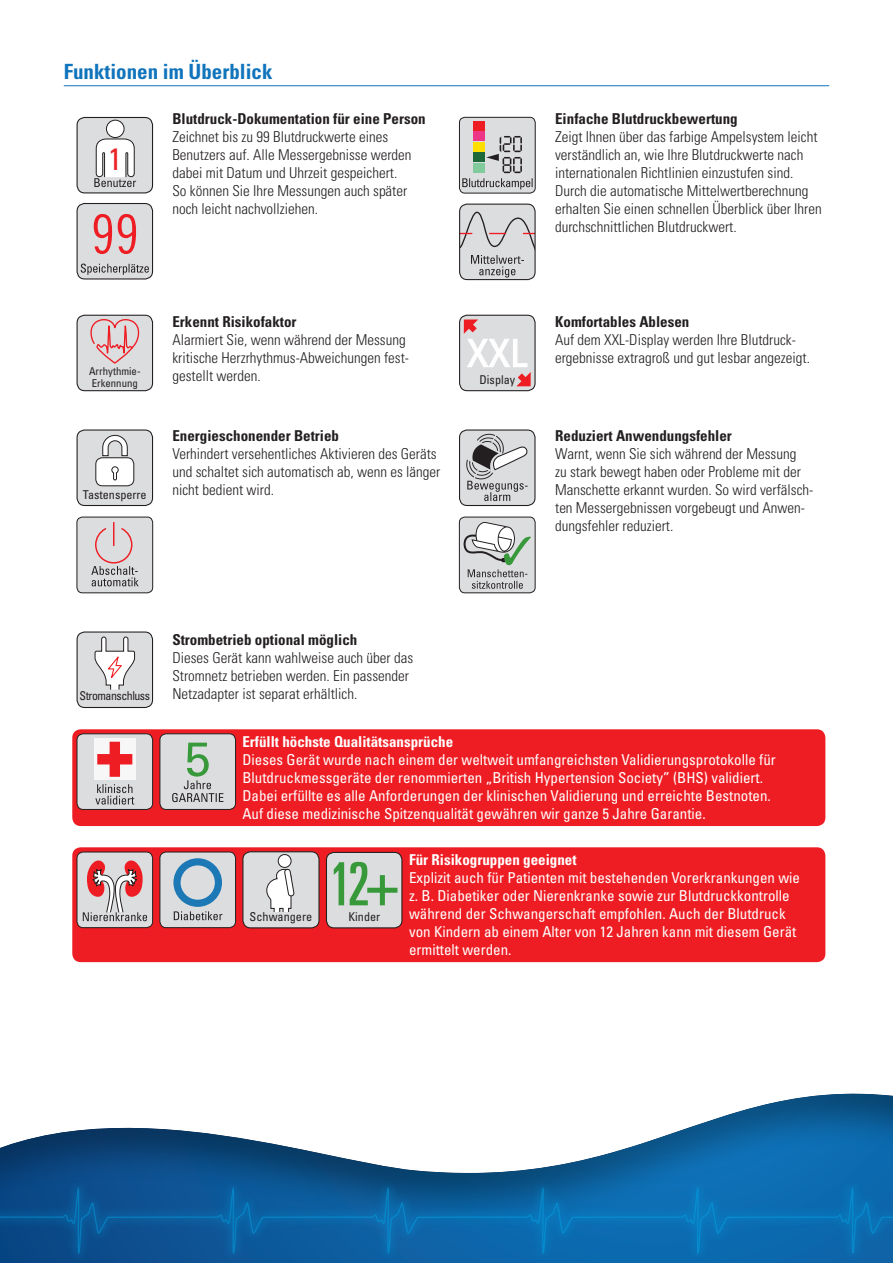
<style>
.page{position:relative;width:893px;height:1263px;background:#fff}
.page>*{position:absolute;margin:0;border:0;box-sizing:border-box;transform-origin:0 0}
.t1{font:54px "Trade Gothic LT Std Cn 18";color:#ee1d23}
.t2{font:condensed 37.95px "Univers LT Std";color:#fff}
.t3{font:condensed 31.05px "Univers LT Std";color:#eb2225}
.t4{font:700 condensed 21px "Univers LT Std";color:#1074bc}
.t5{font:300 condensed 15px/18px "Univers LT Std";color:#231f20}
.t6{font:condensed 15px/18px "Univers LT Std";color:#fff}
.t7{font:700 condensed 15px "Univers LT Std";color:#231f20}
.t8{font:700 condensed 15px "Univers LT Std";color:#fff}
.t9{font:condensed 12.3px "Univers LT Std";color:#231f20}
.t10{font:condensed 12.15px "Univers LT Std";color:#231f20}
.t11{font:condensed 12.15px "Univers LT Std";letter-spacing:-.04em;color:#231f20}
.t12{font:condensed 10.8px/11.4px "Univers LT Std";color:#231f20}
</style>
<div class="page">
<div style="left:0;top:1069px;width:893px;height:194px;background:#231f20;opacity:.7"></div>
<div style="left:0;top:1177px;width:893px;height:86px;background:#00aeef;opacity:.5"></div>
<svg style="left:0;top:1188px;width:893px;height:66px;background:#0b62a5"></svg>
<div style="left:459px;top:117px;width:76px;height:76px;background:#dcdddf;border-radius:5px"></div>
<div style="left:459px;top:117px;width:77px;height:76px;border:1px solid #231f20;border-radius:5px"></div>
<div style="left:473px;top:121px;width:11px;height:10px;background:#ee1d23"></div>
<div style="left:473px;top:132px;width:11px;height:9px;background:#ee3689"></div>
<svg style="left:462px;top:136px;width:71px;height:53px"></svg>
<div style="left:460px;top:204px;width:75px;height:76px;background:#dcdddf;border-radius:8px"></div>
<div style="left:459px;top:204px;width:77px;height:76px;border:1px solid #231f20;border-radius:8px"></div>
<svg style="left:460px;top:210px;width:75px;height:68px"></svg>
<div style="left:77px;top:517px;width:76px;height:76px;background:#dcdddf;border-radius:6px"></div>
<div style="left:77px;top:517px;width:76px;height:76px;border:1px solid #231f20;border-radius:6px"></div>
<svg style="left:91px;top:523px;width:48px;height:63px"></svg>
<div style="left:459px;top:430px;width:76px;height:75px;background:#dcdddf;border-radius:8px"></div>
<div style="left:459px;top:429px;width:76px;height:77px;border:1px solid #231f20;border-radius:8px"></div>
<svg style="left:466px;top:433px;width:62px;height:68px"></svg>
<div style="left:459px;top:517px;width:76px;height:76px;background:#dcdddf;border-radius:6px"></div>
<div style="left:459px;top:517px;width:76px;height:76px;border:1px solid #231f20;border-radius:6px"></div>
<svg style="left:464px;top:522px;width:67px;height:67px"></svg>
<div style="left:77px;top:632px;width:76px;height:75px;background:#dcdddf;border-radius:8px"></div>
<div style="left:77px;top:631px;width:76px;height:77px;border:1px solid #231f20;border-radius:8px"></div>
<svg style="left:94px;top:636px;width:41px;height:54px"></svg>
<div style="left:77px;top:430px;width:76px;height:75px;background:#dcdddf;border-radius:8px"></div>
<div style="left:77px;top:429px;width:76px;height:77px;border:1px solid #231f20;border-radius:8px"></div>
<svg style="left:102px;top:435px;width:26px;height:21px"></svg>
<div style="left:96px;top:458px;width:38px;height:28px;background:#fff;border-radius:7px"></div>
<div style="left:95px;top:457px;width:39px;height:29px;border:1px solid #231f20;border-radius:7px"></div>
<svg style="left:111px;top:466px;width:8px;height:15px"></svg>
<div style="left:460px;top:315px;width:75px;height:76px;background:#dcdddf;border-radius:8px"></div>
<div style="left:459px;top:315px;width:77px;height:76px;border:1px solid #231f20;border-radius:8px"></div>
<svg style="left:464px;top:319px;width:67px;height:67px"></svg>
<div style="left:77px;top:117px;width:76px;height:76px;background:#dcdddf;border-radius:8px"></div>
<div style="left:106px;top:120px;width:18px;height:18px;background:#fff;border-radius:50%"></div>
<div style="left:106px;top:120px;width:18px;height:18px;border:1px solid #231f20;border-radius:50%"></div>
<div style="left:77px;top:117px;width:76px;height:76px;border:1px solid #231f20;border-radius:8px"></div>
<svg style="left:94px;top:138px;width:42px;height:49px"></svg>
<div style="left:77px;top:203px;width:76px;height:76px;background:#dcdddf;border-radius:8px"></div>
<div style="left:77px;top:203px;width:76px;height:76px;border:1px solid #231f20;border-radius:8px"></div>
<svg style="left:81px;top:264px;width:68px;height:11px"></svg>
<div style="left:77px;top:315px;width:76px;height:76px;background:#dcdddf;border-radius:8px"></div>
<div style="left:77px;top:315px;width:76px;height:76px;border:1px solid #231f20;border-radius:8px"></div>
<svg style="left:87px;top:315px;width:54px;height:49px"></svg>
<hr style="left:64px;top:85px;width:765px;height:1px;background:#1074bc">
<div style="left:72px;top:729px;width:753px;height:97px;background:#ee1d23;border-radius:9px"></div>
<div style="left:77px;top:734px;width:76px;height:75px;background:#dcdddf;border-radius:6px"></div>
<div style="left:77px;top:733px;width:76px;height:77px;border:1px solid #231f20;border-radius:6px"></div>
<div style="left:94px;top:738px;width:42px;height:42px;background:#f7f7f8"></div>
<svg style="left:97px;top:742px;width:35px;height:35px"></svg>
<svg style="left:95px;top:784px;width:39px;height:20px"></svg>
<div style="left:160px;top:734px;width:76px;height:75px;background:#dcdddf;border-radius:6px"></div>
<div style="left:159px;top:733px;width:77px;height:77px;border:1px solid #231f20;border-radius:6px"></div>
<svg style="left:172px;top:743px;width:51px;height:59px"></svg>
<div style="left:72px;top:847px;width:753px;height:115px;background:#ee1d23;border-radius:9px"></div>
<div style="left:77px;top:852px;width:76px;height:76px;background:#dcdddf;border-radius:6px"></div>
<div style="left:77px;top:851px;width:76px;height:77px;border:1px solid #231f20;border-radius:6px"></div>
<svg style="left:83px;top:860px;width:64px;height:61px"></svg>
<div style="left:160px;top:852px;width:76px;height:76px;background:#dcdddf;border-radius:6px"></div>
<div style="left:159px;top:851px;width:77px;height:77px;border:1px solid #231f20;border-radius:6px"></div>
<svg style="left:173px;top:858px;width:49px;height:62px"></svg>
<div style="left:243px;top:852px;width:76px;height:76px;background:#dcdddf;border-radius:8px"></div>
<div style="left:278px;top:854px;width:13px;height:13px;background:#fff;border-radius:50%"></div>
<div style="left:278px;top:854px;width:13px;height:14px;border:1px solid #231f20;border-radius:50%"></div>
<svg style="left:266px;top:868px;width:29px;height:44px"></svg>
<div style="left:242px;top:851px;width:78px;height:77px;border:1px solid #231f20;border-radius:8px"></div>
<div style="left:326px;top:852px;width:76px;height:76px;background:#dcdddf;border-radius:8px"></div>
<div style="left:326px;top:852px;width:76px;height:76px;border:1px solid #231f20;border-radius:8px"></div>
<svg style="left:334px;top:862px;width:10px;height:43px"></svg>
<svg style="left:350px;top:862px;width:47px;height:43px"></svg>
<h3 class="t4" style="left:64px;top:59px;width:210px">Funktionen im Überblick</h3>
<h3 class="t3" style="left:108px;top:139px;width:15px">1</h3>
<h1 class="t1" style="left:91px;top:202px;width:49px">99</h1>
<p class="t12" style="left:89px;top:365px;width:53px">Arrhythmie-<br>Erkennung</p>
<p class="t10" style="left:83px;top:487px;width:65px">Tastensperre</p>
<p class="t7" style="left:172px;top:109px;width:255px">Blutdruck-Dokumentation für eine Person</p>
<p class="t5" style="left:172px;top:127px;width:241px">Zeichnet bis zu 99 Blutdruckwerte eines Benutzers auf. Alle Messergebnisse werden dabei mit Datum und Uhrzeit gespeichert.<br>So können Sie Ihre Messungen auch später noch leicht nachvollziehen.</p>
<p class="t7" style="left:172px;top:313px;width:126px">Erkennt Risikofaktor</p>
<p class="t5" style="left:172px;top:331px;width:238px">Alarmiert Sie, wenn während der Messung kritische Herzrhythmus-Abweichungen fest&shy;gestellt werden.</p>
<p class="t7" style="left:172px;top:426px;width:168px">Energieschonender Betrieb</p>
<p class="t5" style="left:172px;top:445px;width:269px">Verhindert versehentliches Aktivieren des Geräts und schaltet sich automatisch ab, wenn es länger nicht bedient wird.</p>
<h2 class="t2" style="left:467px;top:329px;width:61px">XXL</h2>
<p class="t10" style="left:479px;top:372px;width:37px">Display</p>
<p class="t7" style="left:555px;top:109px;width:184px">Einfache Blutdruckbewertung</p>
<p class="t5" style="left:555px;top:127px;width:268px">Zeigt Ihnen über das farbige Ampelsystem leicht verständlich an, wie Ihre Blutdruckwerte nach internationalen Richtlinien einzustufen sind.<br>Durch die automatische Mittelwertberechnung erhalten Sie einen schnellen Überblick über Ihren durchschnittlichen Blutdruckwert.</p>
<p class="t7" style="left:555px;top:313px;width:136px">Komfortables Ablesen</p>
<p class="t5" style="left:555px;top:331px;width:256px">Auf dem XXL-Display werden Ihre Blutdruck&shy;ergebnisse extragroß und gut lesbar angezeigt.</p>
<p class="t7" style="left:555px;top:426px;width:178px">Reduziert Anwendungsfehler</p>
<p class="t5" style="left:555px;top:445px;width:260px">Warnt, wenn Sie sich während der Messung<br>zu stark bewegt haben oder Probleme mit der Manschette erkannt wurden. So wird verfälsch&shy;ten Messergebnissen vorgebeugt und Anwen&shy;dungsfehler reduziert.</p>
<p class="t7" style="left:172px;top:630px;width:187px">Strombetrieb optional möglich</p>
<p class="t5" style="left:172px;top:648px;width:242px">Dieses Gerät kann wahlweise auch über das<br>Stromnetz betrieben werden. Ein passender</p>
<p class="t11" style="left:80px;top:688px;width:72px">Stromanschluss</p>
<p class="t5" style="left:172px;top:684px;width:186px">Netzadapter ist separat erhältlich.</p>
<p class="t8" style="left:242px;top:733px;width:212px">Erfüllt höchste Qualitätsansprüche</p>
<p class="t6" style="left:242px;top:751px;width:535px">Dieses Gerät wurde nach einem der weltweit umfangreichsten Validierungsprotokolle für Blutdruckmessgeräte der renommierten „British Hypertension Society” (BHS) validiert.<br>Dabei erfüllte es alle Anforderungen der klinischen Validierung und erreichte Bestnoten.<br>Auf diese medizinische Spitzenqualität gewähren wir ganze 5 Jahre Garantie.</p>
<p class="t9" style="left:250px;top:909px;width:64px">Schwangere</p>
<p class="t10" style="left:348px;top:909px;width:33px">Kinder</p>
<p class="t8" style="left:409px;top:851px;width:169px">Für Risikogruppen geeignet</p>
<p class="t6" style="left:409px;top:868px;width:393px">Explizit auch für Patienten mit bestehenden Vorerkrankungen wie z. B. Diabetiker oder Nierenkranke sowie zur Blutdruckkontrolle während der Schwangerschaft empfohlen. Auch der Blutdruck von Kindern ab einem Alter von 12 Jahren kann mit diesem Gerät ermittelt werden.</p>
</div>
